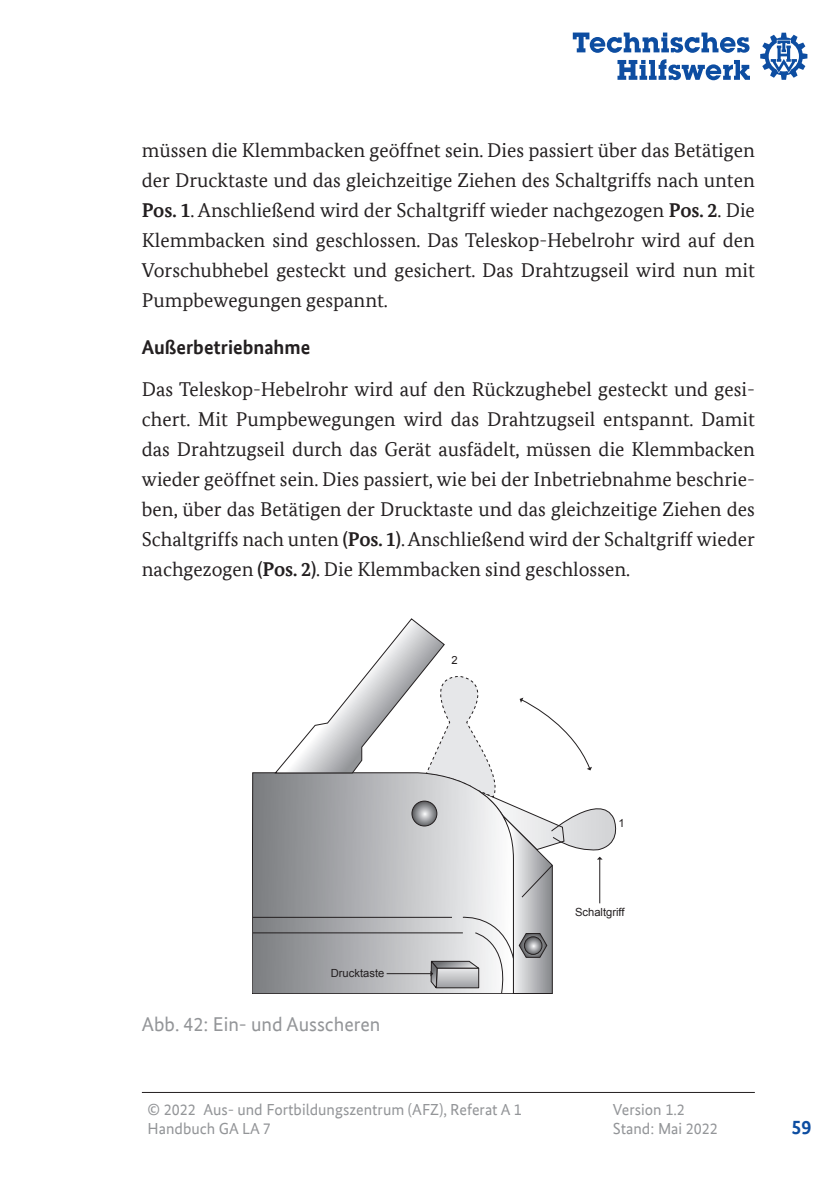
<style>
.page{position:relative;width:840px;height:1191px;background:#fff}
.page>*{position:absolute;margin:0;border:0;box-sizing:border-box;transform-origin:0 0}
.t1{font:20px/30px "Bundes Serif Office";color:#231f20;text-align:justify}
.t2{font:20px "Bundes Sans Office";color:#939598}
.t3{font:700 20px "Bundes Sans Office";color:#231f20}
.t4{font:700 20px "Bundes Sans Office";color:#0d4da1}
.t5{font:16px "Bundes Sans Office";color:#939598}
.t6{font:11.2px "Arial";color:#231f20}
.s1{font-weight:700}
</style>
<div class="page">
<svg style="left:617px;top:59px;width:132px;height:21px"></svg>
<svg style="left:572px;top:33px;width:177px;height:20px"></svg>
<svg style="left:760px;top:33px;width:47px;height:47px"></svg>
<hr style="left:142px;top:1092px;width:612px;height:1px;background:#231f20">
<svg style="left:252px;top:772px;width:22px;height:221px;background:#7b7d80"></svg>
<hr style="left:252px;top:917px;width:199px;height:1px;background:#231f20">
<hr style="left:253px;top:932px;width:209px;height:1px;background:#231f20">
<svg style="left:274px;top:618px;width:343px;height:375px"></svg>
<p class="t1" style="left:142px;top:135px;width:614px">müssen die Klemmbacken geöffnet sein. Dies passiert über das Betätigen der Drucktaste und das gleichzeitige Ziehen des Schaltgriffs nach unten <span class="s1">Pos. 1</span>. Anschließend wird der Schaltgriff wieder nachgezogen <span class="s1">Pos. 2</span>. Die Klemmbacken sind geschlossen. Das Teleskop-Hebelrohr wird auf den Vorschubhebel gesteckt und gesichert. Das Drahtzugseil wird nun mit Pumpbewegungen gespannt.</p>
<p class="t3" style="left:142px;top:336px;width:170px">Außerbetriebnahme</p>
<p class="t1" style="left:142px;top:374px;width:614px">Das Teleskop-Hebelrohr wird auf den Rückzughebel gesteckt und gesi&shy;chert. Mit Pumpbewegungen wird das Drahtzugseil entspannt. Damit das Drahtzugseil durch das Gerät ausfädelt, müssen die Klemmbacken wieder geöffnet sein. Dies passiert, wie bei der Inbetriebnahme beschrie&shy;ben, über das Betätigen der Drucktaste und das gleichzeitige Ziehen des Schaltgriffs nach unten <span class="s1">(Pos. 1)</span>. Anschließend wird der Schaltgriff wieder nachgezogen <span class="s1">(Pos. 2)</span>. Die Klemmbacken sind geschlossen.</p>
<p class="t6" style="left:451px;top:652px;width:8px">2</p>
<p class="t6" style="left:330px;top:965px;width:55px">Drucktaste</p>
<p class="t2" style="left:142px;top:1012px;width:240px">Abb. 42: Ein- und Ausscheren</p>
<p class="t6" style="left:618px;top:816px;width:8px">1</p>
<p class="t6" style="left:574px;top:904px;width:51px">Schaltgriff</p>
<p class="t5" style="left:147px;top:1100px;width:375px">© 2022 Aus- und Fortbildungszentrum (AFZ), Referat A 1</p>
<p class="t5" style="left:612px;top:1100px;width:73px">Version 1.2</p>
<p class="t5" style="left:147px;top:1119px;width:125px">Handbuch GA LA 7</p>
<p class="t5" style="left:612px;top:1119px;width:106px">Stand: Mai 2022</p>
<p class="t4" style="left:791px;top:1115px;width:21px">59</p>
</div>
